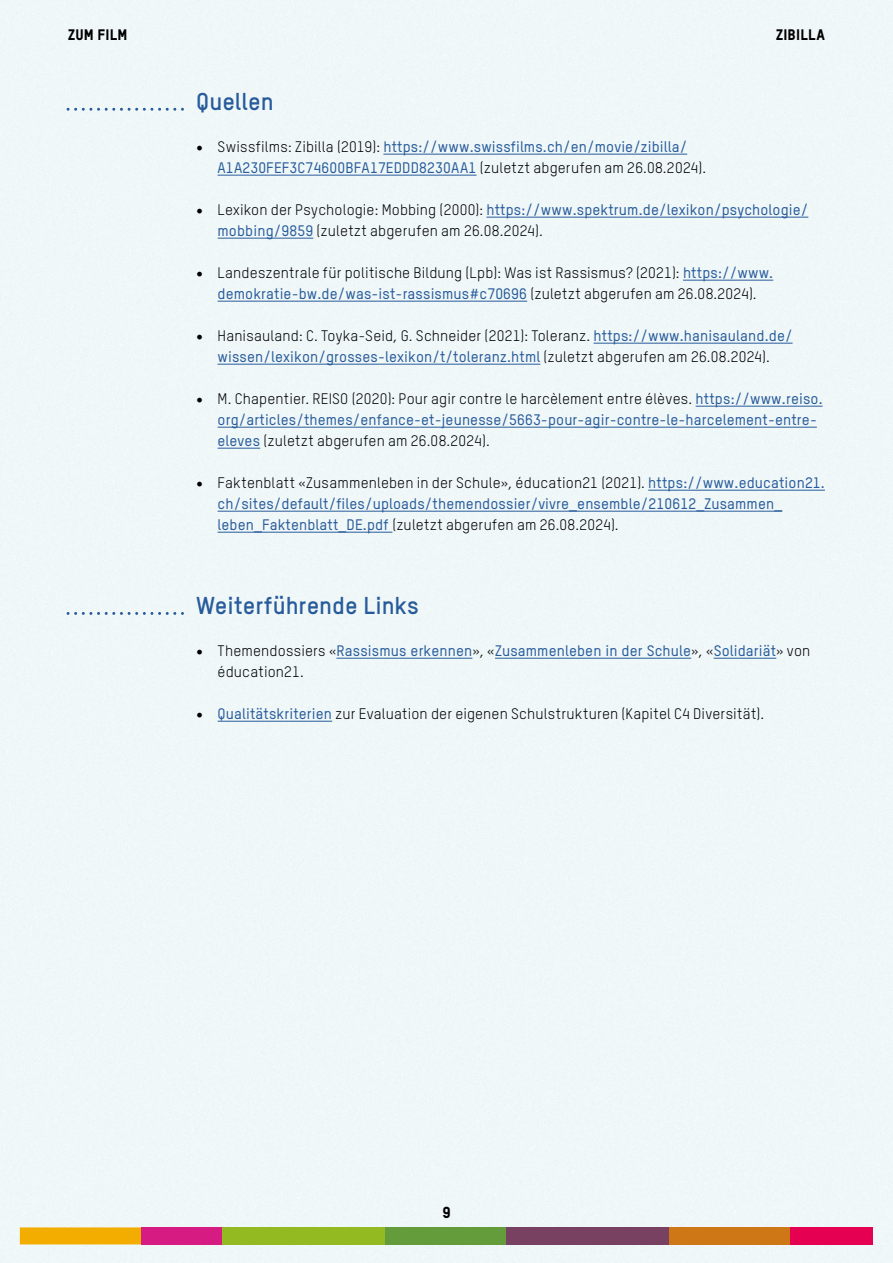
<style>
.page{position:relative;width:893px;height:1263px;background:#eff7f7}
.page>*{position:absolute;margin:0;border:0;box-sizing:border-box;transform-origin:0 0}
.t1{font:700 24px "TSTARPRO";color:#275b9b}
.t2{font:15.75px "TSTARPRO Headline";color:#000}
.t3{font:500 15px/21px "TSTARPRO";letter-spacing:.01em;color:#275b9b}
.t4{font:15px/21px "TSTARPRO";letter-spacing:.01em;color:#000;text-align:center}
.t5{font:15px "TSTARPRO Headline";letter-spacing:.02em;color:#000}
.s1{font-family:"Minion Pro";font-weight:400;font-size:18px;color:#000}
.s2{font-weight:400;color:#000}
.s3{font-family:"Minion Pro";font-size:18px}
.s4{font-weight:500;color:#275b9b}
</style>
<div class="page">
<div style="left:20px;top:1227px;width:121px;height:17px;background:#f2ad00"></div>
<div style="left:141px;top:1227px;width:82px;height:17px;background:#d61b83"></div>
<div style="left:223px;top:1227px;width:162px;height:17px;background:#93bb21"></div>
<div style="left:385px;top:1227px;width:122px;height:17px;background:#649b3b"></div>
<div style="left:507px;top:1227px;width:162px;height:17px;background:#784161"></div>
<div style="left:669px;top:1227px;width:122px;height:17px;background:#ce7717"></div>
<div style="left:791px;top:1227px;width:82px;height:17px;background:#e50051"></div>
<hr style="left:383px;top:154px;width:304px;height:1px;background:#275b9b">
<hr style="left:218px;top:175px;width:259px;height:1px;background:#275b9b">
<hr style="left:486px;top:217px;width:322px;height:1px;background:#275b9b">
<hr style="left:218px;top:238px;width:95px;height:1px;background:#275b9b">
<hr style="left:683px;top:280px;width:90px;height:1px;background:#275b9b">
<hr style="left:218px;top:301px;width:309px;height:1px;background:#275b9b">
<hr style="left:594px;top:343px;width:199px;height:1px;background:#275b9b">
<hr style="left:218px;top:364px;width:322px;height:1px;background:#275b9b">
<hr style="left:696px;top:406px;width:127px;height:1px;background:#275b9b">
<hr style="left:218px;top:427px;width:599px;height:1px;background:#275b9b">
<hr style="left:218px;top:448px;width:42px;height:1px;background:#275b9b">
<hr style="left:648px;top:490px;width:177px;height:1px;background:#275b9b">
<hr style="left:218px;top:511px;width:564px;height:1px;background:#275b9b">
<hr style="left:218px;top:532px;width:174px;height:1px;background:#275b9b">
<hr style="left:336px;top:658px;width:136px;height:1px;background:#275b9b">
<hr style="left:495px;top:658px;width:196px;height:1px;background:#275b9b">
<hr style="left:714px;top:658px;width:62px;height:1px;background:#275b9b">
<hr style="left:218px;top:721px;width:114px;height:1px;background:#275b9b">
<svg style="left:76px;top:108px;width:107px;height:3px"></svg>
<svg style="left:76px;top:612px;width:107px;height:3px"></svg>
<p class="t5" style="left:68px;top:25px;width:61px">ZUM FILM</p>
<p class="t5" style="left:776px;top:25px;width:50px">ZIBILLA</p>
<h1 class="t1" style="left:196px;top:86px;width:79px">Quellen</h1>
<p class="t3" style="left:218px;top:136px;width:490px;text-indent:-21px"><span class="s1">•</span> <span class="s2">Swissfilms: Zibilla (2019):</span> https://www.swissfilms.ch/en/movie/zibilla/<br>A1A230FEF3C74600BFA17EDDD8230AA1 <span class="s2">(zuletzt abgerufen am 26.08.2024).</span></p>
<p class="t4" style="left:218px;top:199px;width:592px;text-align:left;text-indent:-21px"><span class="s3">•</span> Lexikon der Psychologie: Mobbing (2000): <span class="s4">https://www.spektrum.de/lexikon/psychologie/ mobbing/9859</span> (zuletzt abgerufen am 26.08.2024).</p>
<p class="t4" style="left:196px;top:262px;width:578px"><span class="s3">•</span> Landeszentrale für politische Bildung (Lpb): Was ist Rassismus? (2021): <span class="s4">https://www. demokratie-bw.de/was-ist-rassismus#c70696</span> (zuletzt abgerufen am 26.08.2024).</p>
<p class="t4" style="left:196px;top:325px;width:598px"><span class="s3">•</span> Hanisauland: C. Toyka-Seid, G. Schneider (2021): Toleranz. <span class="s4">https://www.hanisauland.de/ wissen/lexikon/grosses-lexikon/t/toleranz.html</span> (zuletzt abgerufen am 26.08.2024).</p>
<p class="t3" style="left:218px;top:388px;width:607px;text-indent:-21px"><span class="s1">•</span> <span class="s2">M. Chapentier. REISO (2020): Pour agir contre le harcèlement entre élèves.</span> https://www.reiso. org/articles/themes/enfance-et-jeunesse/5663-pour-agir-contre-le-harcelement-entre&shy;eleves <span class="s2">(zuletzt abgerufen am 26.08.2024).</span></p>
<p class="t3" style="left:218px;top:472px;width:609px;text-indent:-21px"><span class="s1">•</span> <span class="s2">Faktenblatt «Zusammenleben in der Schule», éducation21 (2021).</span> https://www.education21. ch/sites/default/files/uploads/themendossier/vivre_ensemble/210612_Zusammen_ leben_Faktenblatt_DE.pdf <span class="s2">(zuletzt abgerufen am 26.08.2024).</span></p>
<h1 class="t1" style="left:196px;top:590px;width:224px">Weiterführende Links</h1>
<p class="t3" style="left:218px;top:640px;width:594px;text-indent:-21px"><span class="s1">•</span> <span class="s2">Themendossiers «</span>Rassismus erkennen<span class="s2">», «</span>Zusammenleben in der Schule<span class="s2">», «</span>Solidariät<span class="s2">» von éducation21.</span></p>
<p class="t4" style="left:196px;top:703px;width:569px"><span class="s3">•</span> <span class="s4">Qualitätskriterien</span> zur Evaluation der eigenen Schulstrukturen (Kapitel C4 Diversität).</p>
<p class="t2" style="left:442px;top:1202px;width:10px">9</p>
</div>
